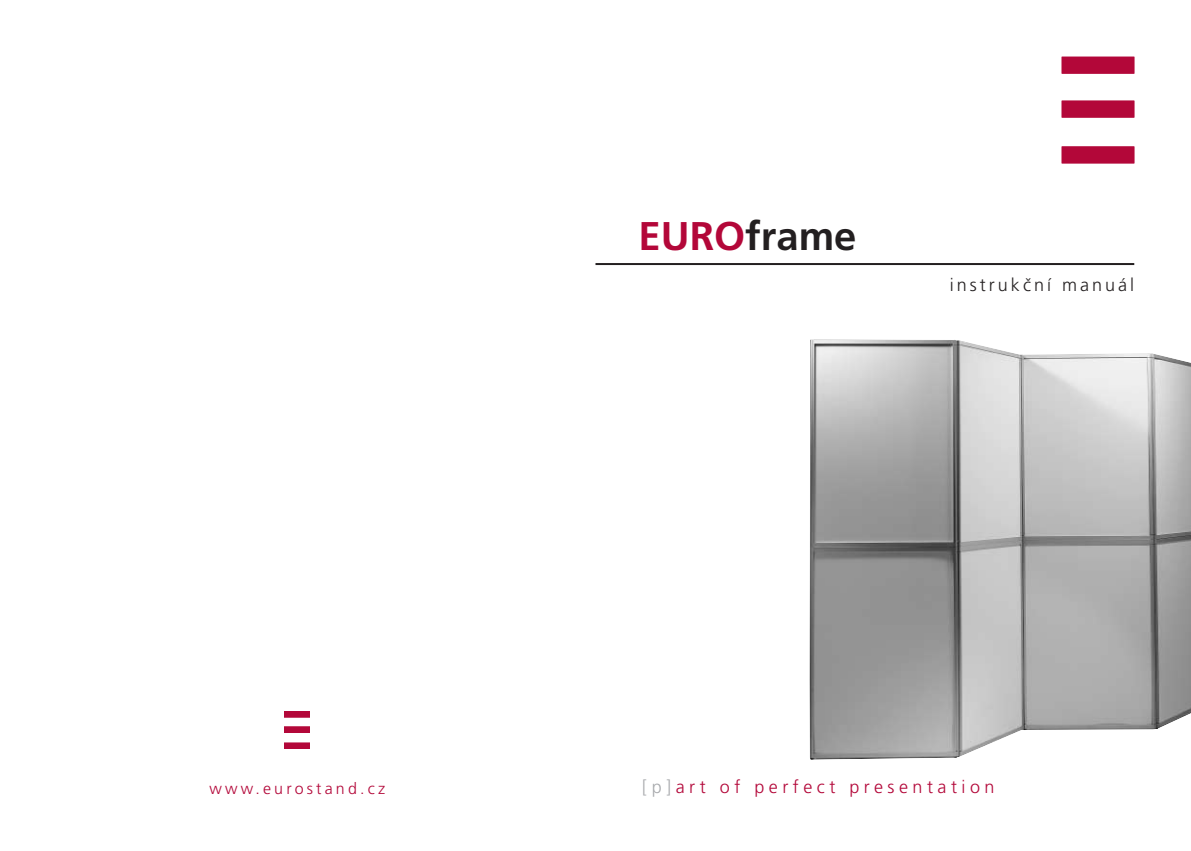
<style>
.page{position:relative;width:1191px;height:851px;background:#fff}
.page>*{position:absolute;margin:0;border:0;box-sizing:border-box;transform-origin:0 0}
.t1{font:700 40px "Frutiger CE";color:#231f20}
.t2{font:300 18px "Frutiger CE";letter-spacing:.25em;color:#b30739}
.t3{font:300 18px "Frutiger CE";letter-spacing:.17em;color:#231f20}
.t4{font:300 16px "Frutiger CE";letter-spacing:.2em;color:#b30739}
.s1{color:#b30739}
.s2{color:#a7a9ac}
</style>
<div class="page">
<hr style="left:595px;top:263px;width:539px;height:2px;background:#231f20">
<img style="left:809px;top:339px;width:382px;height:420px">
<div style="left:1062px;top:57px;width:71px;height:16px;background:#b30739"></div>
<div style="left:1061px;top:57px;width:73px;height:17px;border:1px solid #b30739"></div>
<div style="left:1062px;top:101px;width:71px;height:16px;background:#b30739"></div>
<div style="left:1062px;top:147px;width:71px;height:16px;background:#b30739"></div>
<div style="left:1061px;top:146px;width:73px;height:17px;border:1px solid #b30739"></div>
<div style="left:284px;top:711px;width:26px;height:5px;background:#b30739"></div>
<div style="left:284px;top:711px;width:26px;height:6px;border:1px solid #b30739"></div>
<div style="left:284px;top:726px;width:26px;height:6px;background:#b30739"></div>
<div style="left:284px;top:726px;width:26px;height:6px;border:1px solid #b30739"></div>
<div style="left:284px;top:743px;width:26px;height:5px;background:#b30739"></div>
<div style="left:284px;top:742px;width:26px;height:6px;border:1px solid #b30739"></div>
<h1 class="t1" style="left:638px;top:213px;width:219px"><span class="s1">EURO</span>frame</h1>
<p class="t3" style="left:949px;top:274px;width:186px">instrukční manuál</p>
<p class="t4" style="left:209px;top:779px;width:177px">www.eurostand.cz</p>
<p class="t2" style="left:642px;top:776px;width:354px"><span class="s2">[p]</span>art of perfect presentation</p>
</div>
